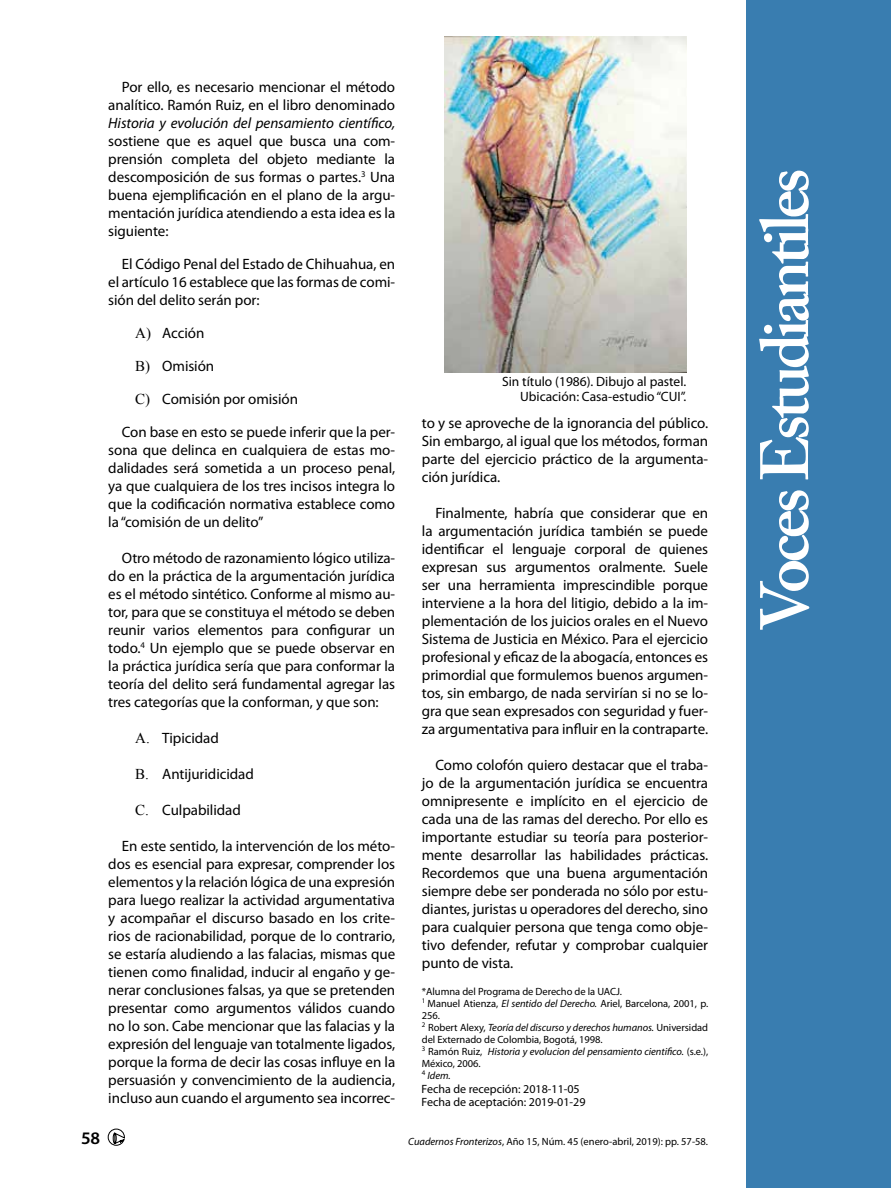
<style>
.page{position:relative;width:891px;height:1188px;background:#fff}
.page>*{position:absolute;margin:0;border:0;box-sizing:border-box;transform-origin:0 0}
.t1{font:600 67.5px "Adobe Caslon Pro";letter-spacing:-.06em;color:#fff}
.t2{font:600 17.7px "Myriad Pro";color:#000}
.t3{font:15px/18px "Myriad Pro";letter-spacing:-.005em;color:#000;text-align:justify}
.t4{font:italic 15px "Myriad Pro";letter-spacing:-.005em;color:#000}
.t5{font:13.5px/15px "Myriad Pro";color:#000;text-align:right}
.t6{font:12px/13.5px "Myriad Pro";color:#000}
.t7{font:10.5px/12px "Myriad Pro";letter-spacing:-.005em;color:#000}
.s1{font-family:"Times New Roman"}
.s2{font-style:italic}
</style>
<div class="page">
<div style="left:747px;top:0;width:144px;height:1188px;background:#397db0"></div>
<svg style="left:108px;top:1129px;width:17px;height:17px"></svg>
<img style="left:444px;top:36px;width:242px;height:336px">
<p class="t3" style="left:108px;top:78px;width:288px;text-align:right">Por ello, es necesario mencionar el método analítico. Ramón Ruiz, en el libro denominado</p>
<p class="t4" style="left:108px;top:114px;width:288px">Historia y evolución del pensamiento científico,</p>
<p class="t3" style="left:108px;top:132px;width:288px">sostiene que es aquel que busca una com&shy;prensión completa del objeto mediante la descomposición de sus formas o partes.<sup>3</sup> Una buena ejemplificación en el plano de la argu&shy;mentación jurídica atendiendo a esta idea es la siguiente:</p>
<p class="t3" style="left:108px;top:255px;width:288px;text-indent:14px">El Código Penal del Estado de Chihuahua, en el artículo 16 establece que las formas de comi&shy;sión del delito serán por:</p>
<p class="t3" style="left:135px;top:324px;width:71px"><span class="s1">A)</span> Acción</p>
<p class="t3" style="left:135px;top:357px;width:80px"><span class="s1">B)</span> Omisión</p>
<p class="t3" style="left:135px;top:390px;width:164px"><span class="s1">C)</span> Comisión por omisión</p>
<p class="t3" style="left:108px;top:423px;width:288px;text-indent:14px">Con base en esto se puede inferir que la per&shy;sona que delinca en cualquiera de estas mo&shy;dalidades será sometida a un proceso penal, ya que cualquiera de los tres incisos integra lo que la codificación normativa establece como la “comisión de un delito”</p>
<p class="t3" style="left:108px;top:549px;width:288px;text-indent:14px">Otro método de razonamiento lógico utiliza&shy;do en la práctica de la argumentación jurídica es el método sintético. Conforme al mismo au&shy;tor, para que se constituya el método se deben reunir varios elementos para configurar un todo.<sup>4</sup> Un ejemplo que se puede observar en la práctica jurídica sería que para conformar la teoría del delito será fundamental agregar las tres categorías que la conforman, y que son:</p>
<p class="t3" style="left:135px;top:729px;width:85px"><span class="s1">A.</span> Tipicidad</p>
<p class="t3" style="left:135px;top:765px;width:120px"><span class="s1">B.</span> Antijuridicidad</p>
<p class="t3" style="left:135px;top:801px;width:107px"><span class="s1">C.</span> Culpabilidad</p>
<p class="t3" style="left:108px;top:837px;width:288px;text-indent:14px">En este sentido, la intervención de los méto&shy;dos es esencial para expresar, comprender los elementos y la relación lógica de una expresión para luego realizar la actividad argumentativa y acompañar el discurso basado en los crite&shy;rios de racionabilidad, porque de lo contrario, se estaría aludiendo a las falacias, mismas que tienen como finalidad, inducir al engaño y ge&shy;nerar conclusiones falsas, ya que se pretenden presentar como argumentos válidos cuando no lo son. Cabe mencionar que las falacias y la expresión del lenguaje van totalmente ligados, porque la forma de decir las cosas influye en la persuasión y convencimiento de la audiencia, incluso aun cuando el argumento sea incorrec-</p>
<p class="t2" style="left:81px;top:1127px;width:21px">58</p>
<p class="t5" style="left:502px;top:373px;width:186px">Sin título (1986). Dibujo al pastel.<br>Ubicación: Casa-estudio “CUI”.</p>
<p class="t3" style="left:422px;top:414px;width:288px">to y se aproveche de la ignorancia del público.<br>Sin embargo, al igual que los métodos, forman parte del ejercicio práctico de la argumenta&shy;ción jurídica.</p>
<p class="t3" style="left:422px;top:504px;width:288px;text-indent:14px">Finalmente, habría que considerar que en la argumentación jurídica también se puede identificar el lenguaje corporal de quienes expresan sus argumentos oralmente. Suele ser una herramienta imprescindible porque interviene a la hora del litigio, debido a la im&shy;plementación de los juicios orales en el Nuevo Sistema de Justicia en México. Para el ejercicio profesional y eficaz de la abogacía, entonces es primordial que formulemos buenos argumen&shy;tos, sin embargo, de nada servirían si no se lo&shy;gra que sean expresados con seguridad y fuer&shy;za argumentativa para influir en la contraparte.</p>
<p class="t3" style="left:422px;top:756px;width:288px;text-indent:14px">Como colofón quiero destacar que el traba&shy;jo de la argumentación jurídica se encuentra omnipresente e implícito en el ejercicio de cada una de las ramas del derecho. Por ello es importante estudiar su teoría para posterior&shy;mente desarrollar las habilidades prácticas.<br>Recordemos que una buena argumentación siempre debe ser ponderada no sólo por estu&shy;diantes, juristas u operadores del derecho, sino para cualquier persona que tenga como obje&shy;tivo defender, refutar y comprobar cualquier punto de vista.</p>
<p class="t7" style="left:422px;top:985px;width:288px">*Alumna del Programa de Derecho de la UACJ.<br><sup>1</sup> Manuel Atienza, <span class="s2">El sentido del Derecho.</span> Ariel, Barcelona, 2001, p.<br>256.<br><sup>2</sup> Robert Alexy, <span class="s2">Teoría del discurso y derechos humanos.</span> Universidad del Externado de Colombia, Bogotá, 1998.<br><sup>3</sup> Ramón Ruiz, <span class="s2">Historia y evolucion del pensamiento cientifico.</span> (s.e.), México, 2006.<br><sup>4</sup> <span class="s2">Idem.</span></p>
<p class="t6" style="left:422px;top:1082px;width:165px">Fecha de recepción: 2018-11-05<br>Fecha de aceptación: 2019-01-29</p>
<p class="t7" style="left:408px;top:1136px;width:301px"><span class="s2">Cuadernos Fronterizos</span>, Año 15, Núm. 45 (enero-abril, 2019): pp. 57-58.</p>
<h1 class="t1" style="left:745px;top:631px;width:464px;rotate:-90deg">Voces Estudiantiles</h1>
</div>
